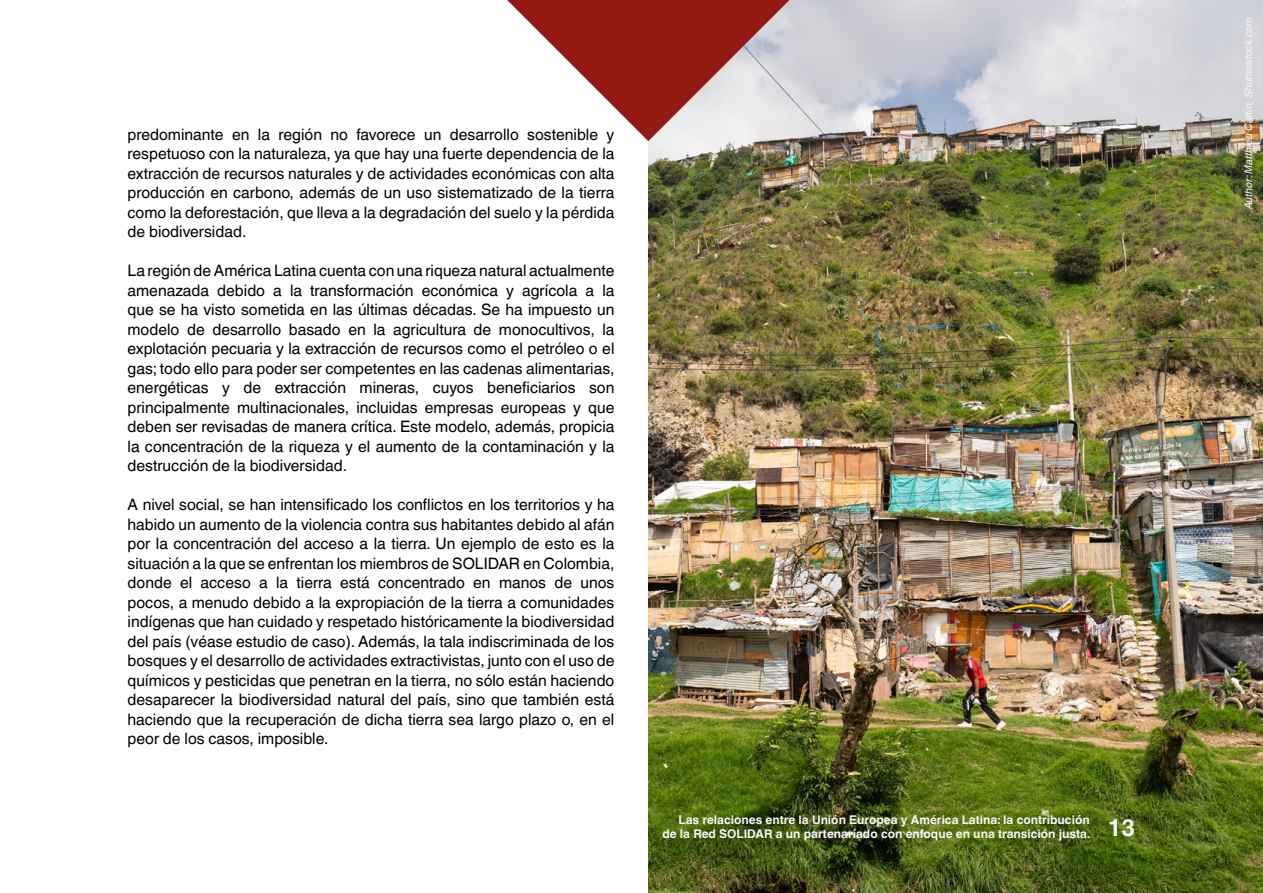
<style>
.page{position:relative;width:1263px;height:893px;background:#fff}
.page>*{position:absolute;margin:0;border:0;box-sizing:border-box;transform-origin:0 0}
.t1{font:700 24px "Helvetica World";color:#f6f6f6}
.t2{font:15.75px/19.5px "Helvetica World";color:#000;text-align:justify}
.t3{font:700 12px/14.4px "Helvetica World";color:#f6f6f6;text-align:right}
.t4{font:italic 10.5px "Helvetica World";color:#f6f6f6}
</style>
<div class="page">
<img style="left:648px;top:0;width:615px;height:893px">
<svg style="left:507px;top:0;width:282px;height:141px"></svg>
<p class="t2" style="left:128px;top:124px;width:488px">predominante en la región no favorece un desarrollo sostenible y respetuoso con la naturaleza, ya que hay una fuerte dependencia de la extracción de recursos naturales y de actividades económicas con alta producción en carbono, además de un uso sistematizado de la tierra como la deforestación, que lleva a la degradación del suelo y la pérdida de biodiversidad.</p>
<p class="t2" style="left:128px;top:261px;width:488px">La región de América Latina cuenta con una riqueza natural actualmente amenazada debido a la transformación económica y agrícola a la que se ha visto sometida en las últimas décadas. Se ha impuesto un modelo de desarrollo basado en la agricultura de monocultivos, la explotación pecuaria y la extracción de recursos como el petróleo o el gas; todo ello para poder ser competentes en las cadenas alimentarias, energéticas y de extracción mineras, cuyos beneficiarios son principalmente multinacionales, incluidas empresas europeas y que deben ser revisadas de manera crítica. Este modelo, además, propicia la concentración de la riqueza y el aumento de la contaminación y la destrucción de la biodiversidad.</p>
<p class="t2" style="left:128px;top:495px;width:488px">A nivel social, se han intensificado los conflictos en los territorios y ha habido un aumento de la violencia contra sus habitantes debido al afán por la concentración del acceso a la tierra. Un ejemplo de esto es la situación a la que se enfrentan los miembros de SOLIDAR en Colombia, donde el acceso a la tierra está concentrado en manos de unos pocos, a menudo debido a la expropiación de la tierra a comunidades indígenas que han cuidado y respetado históricamente la biodiversidad del país (véase estudio de caso). Además, la tala indiscriminada de los bosques y el desarrollo de actividades extractivistas, junto con el uso de químicos y pesticidas que penetran en la tierra, no sólo están haciendo desaparecer la biodiversidad natural del país, sino que también está haciendo que la recuperación de dicha tierra sea largo plazo o, en el peor de los casos, imposible.</p>
<p class="t3" style="left:662px;top:813px;width:429px">Las relaciones entre la Unión Europea y América Latina: la contribución de la Red SOLIDAR a un partenariado con enfoque en una transición justa.</p>
<h1 class="t1" style="left:1108px;top:813px;width:29px">13</h1>
<p class="t4" style="left:1242px;top:209px;width:194px;rotate:-90deg">Author: Matthieu Cattin, Shutterstock.com</p>
</div>
